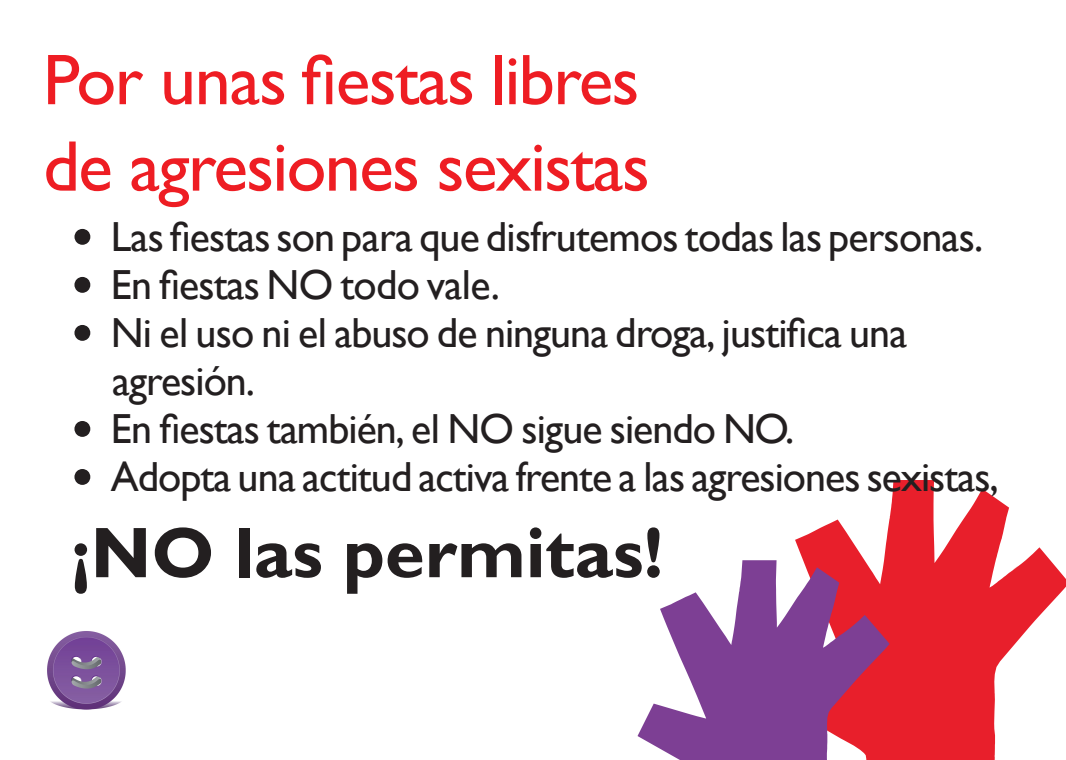
<style>
.page{position:relative;width:1066px;height:760px;background:#fff}
.page>*{position:absolute;margin:0;border:0;box-sizing:border-box;transform-origin:0 0}
.t1{font:72px "Gill Sans";letter-spacing:-.02em;color:#ee1d23}
.t2{font:700 72px "Gill Sans";color:#231f20}
.t3{font:42px "Gill Sans";letter-spacing:-.025em;color:#231f20}
.s1{font-size:64px}
</style>
<div class="page">
<svg style="left:795px;top:480px;width:271px;height:280px;fill:#e81f2b"></svg>
<svg style="left:637px;top:560px;width:252px;height:200px;fill:#7d3f94"></svg>
<img style="left:47px;top:631px;width:79px;height:79px">
<p class="t1" style="left:43px;top:38px;width:598px">Por unas fiestas libres</p>
<p class="t1" style="left:43px;top:124px;width:608px">de agresiones sexistas</p>
<p class="t3" style="left:71px;top:212px;width:914px"><span class="s1">•</span> Las fiestas son para que disfrutemos todas las personas.</p>
<p class="t3" style="left:71px;top:260px;width:430px"><span class="s1">•</span> En fiestas NO todo vale.</p>
<p class="t3" style="left:71px;top:308px;width:838px"><span class="s1">•</span> Ni el uso ni el abuso de ninguna droga, justifica una</p>
<p class="t3" style="left:112px;top:356px;width:144px">agresión.</p>
<p class="t3" style="left:71px;top:404px;width:725px"><span class="s1">•</span> En fiestas también, el NO sigue siendo NO.</p>
<p class="t3" style="left:71px;top:452px;width:929px"><span class="s1">•</span> Adopta una actitud activa frente a las agresiones sexistas,</p>
<p class="t2" style="left:71px;top:509px;width:593px">¡NO las permitas!</p>
</div>
